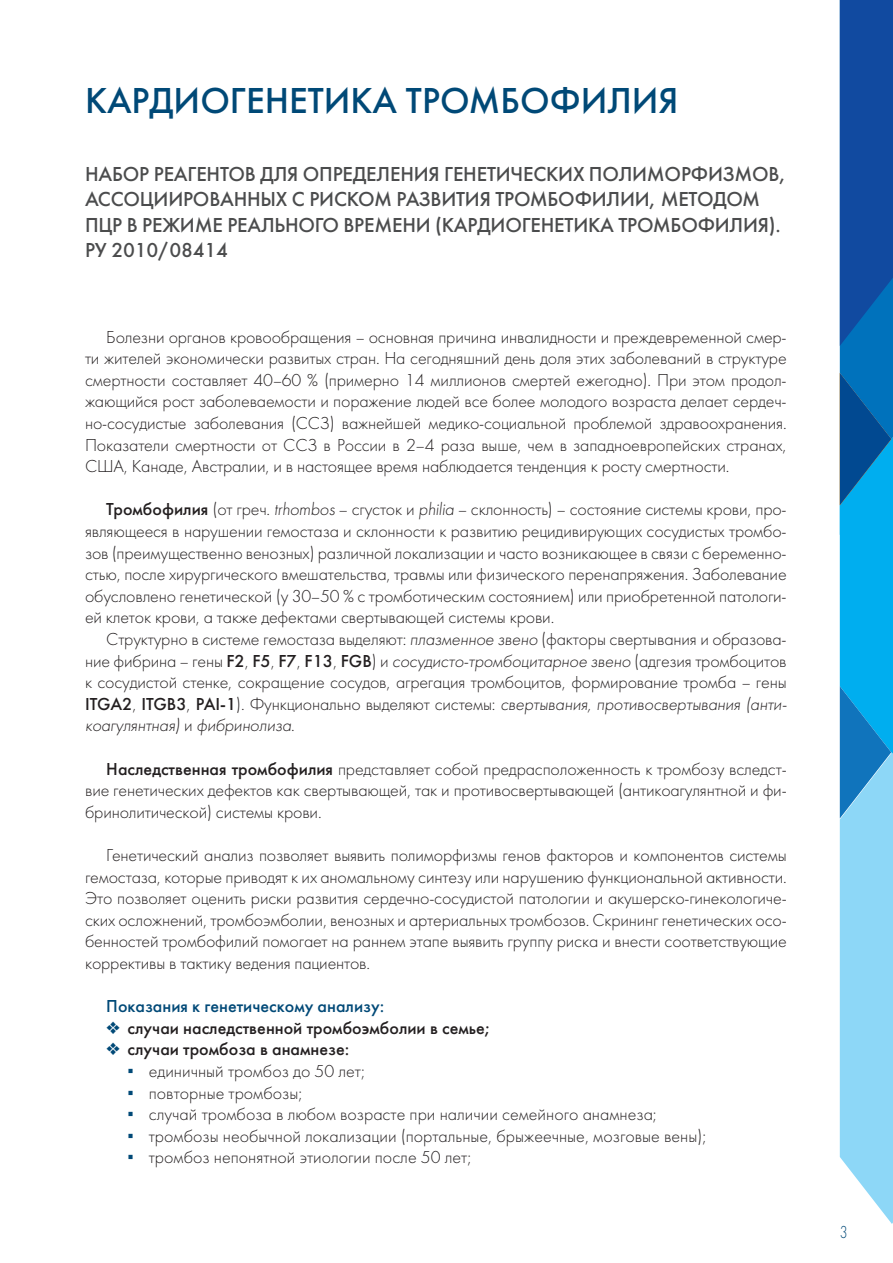
<style>
.page{position:relative;width:893px;height:1263px;background:#fff}
.page>*{position:absolute;margin:0;border:0;box-sizing:border-box;transform-origin:0 0}
.t1{font:37.5px "Futura Medium C";color:#004977}
.t2{font:21px/25.5px "Futura Medium C";letter-spacing:-.01em;color:#4b4c4d}
.t3{font:18px/21.6px "Futura Light C";letter-spacing:-.01em;color:#231f20;text-align:justify}
.t4{font:18px "Futura Medium C";color:#231f20}
.t5{font:18px "Futura Medium C";color:#004977}
.t6{font:18px "Futura Light C";color:#004977;scale:.8 1}
.s1{font-family:"Futura Medium C"}
.s2{font-style:italic}
.s3{color:#004977}
.s4{font-family:"Century Gothic";font-style:italic;color:#004977}
</style>
<div class="page">
<svg style="left:840px;top:0;width:53px;height:1224px;background:#3b97d2"></svg>
<h1 class="t1" style="left:85px;top:79px;width:595px">КАРДИОГЕНЕТИКА ТРОМБОФИЛИЯ</h1>
<p class="t2" style="left:85px;top:161px;width:703px">НАБОР РЕАГЕНТОВ ДЛЯ ОПРЕДЕЛЕНИЯ ГЕНЕТИЧЕСКИХ ПОЛИМОРФИЗМОВ, АССОЦИИРОВАННЫХ С РИСКОМ РАЗВИТИЯ ТРОМБОФИЛИИ, МЕТОДОМ ПЦР В РЕЖИМЕ РЕАЛЬНОГО ВРЕМЕНИ (КАРДИОГЕНЕТИКА ТРОМБОФИЛИЯ).<br>РУ 2010/08414</p>
<p class="t3" style="left:85px;top:326px;width:703px;text-indent:21px">Болезни органов кровообращения – основная причина инвалидности и преждевременной смер&shy;ти жителей экономически развитых стран. На сегодняшний день доля этих заболеваний в структуре смертности составляет 40–60 % (примерно 14 миллионов смертей ежегодно). При этом продол&shy;жающийся рост заболеваемости и поражение людей все более молодого возраста делает сердеч&shy;но-сосудистые заболевания (ССЗ) важнейшей медико-социальной проблемой здравоохранения.<br>Показатели смертности от ССЗ в России в 2–4 раза выше, чем в западноевропейских странах, США, Канаде, Австралии, и в настоящее время наблюдается тенденция к росту смертности.</p>
<p class="t3" style="left:85px;top:499px;width:703px;text-indent:21px"><span class="s1">Тромбофилия</span> (от греч. <span class="s2">trhombos</span> – сгусток и <span class="s2">philia</span> – склонность) – состояние системы крови, про&shy;являющееся в нарушении гемостаза и склонности к развитию рецидивирующих сосудистых тромбо&shy;зов (преимущественно венозных) различной локализации и часто возникающее в связи с беременно&shy;стью, после хирургического вмешательства, травмы или физического перенапряжения. Заболевание обусловлено генетической (у 30–50 % с тромботическим состоянием) или приобретенной патологи&shy;ей клеток крови, а также дефектами свертывающей системы крови.</p>
<p class="t3" style="left:85px;top:629px;width:703px;text-indent:21px">Структурно в системе гемостаза выделяют: <span class="s2">плазменное звено</span> (факторы свертывания и образова&shy;ние фибрина – гены <span class="s1">F2</span>, <span class="s1">F5</span>, <span class="s1">F7</span>, <span class="s1">F13</span>, <span class="s1">FGB</span>) и <span class="s2">сосудисто-тромбоцитарное звено</span> (адгезия тромбоцитов к сосудистой стенке, сокращение сосудов, агрегация тромбоцитов, формирование тромба – гены <span class="s1">ITGA2</span>, <span class="s1">ITGB3</span>, <span class="s1">PAI-1</span>). Функционально выделяют системы: <span class="s2">свертывания, противосвертывания (анти&shy;коагулянтная)</span> и <span class="s2">фибринолиза</span>.</p>
<p class="t3" style="left:85px;top:758px;width:703px;text-indent:21px"><span class="s1">Наследственная тромбофилия</span> представляет собой предрасположенность к тромбозу вследст&shy;вие генетических дефектов как свертывающей, так и противосвертывающей (антикоагулянтной и фи&shy;бринолитической) системы крови.</p>
<p class="t3" style="left:85px;top:845px;width:703px;text-indent:21px">Генетический анализ позволяет выявить полиморфизмы генов факторов и компонентов системы гемостаза, которые приводят к их аномальному синтезу или нарушению функциональной активности.<br>Это позволяет оценить риски развития сердечно-сосудистой патологии и акушерско-гинекологиче&shy;ских осложнений, тромбоэмболии, венозных и артериальных тромбозов. Скрининг генетических осо&shy;бенностей тромбофилий помогает на раннем этапе выявить группу риска и внести соответствующие коррективы в тактику ведения пациентов.</p>
<p class="t5" style="left:106px;top:996px;width:280px">Показания к генетическому анализу:</p>
<p class="t4" style="left:106px;top:1017px;width:386px"><span class="s3">❖</span> случаи наследственной тромбоэмболии в семье;</p>
<p class="t4" style="left:106px;top:1039px;width:245px"><span class="s3">❖</span> случаи тромбоза в анамнезе:</p>
<p class="t3" style="left:128px;top:1061px;width:239px"><span class="s4">▪</span> единичный тромбоз до 50 лет;</p>
<p class="t3" style="left:128px;top:1082px;width:176px"><span class="s4">▪</span> повторные тромбозы;</p>
<p class="t3" style="left:128px;top:1104px;width:531px"><span class="s4">▪</span> случай тромбоза в любом возрасте при наличии семейного анамнеза;</p>
<p class="t3" style="left:128px;top:1125px;width:580px"><span class="s4">▪</span> тромбозы необычной локализации (портальные, брыжеечные, мозговые вены);</p>
<p class="t3" style="left:128px;top:1147px;width:345px"><span class="s4">▪</span> тромбоз непонятной этиологии после 50 лет;</p>
<p class="t6" style="left:840px;top:1222px;width:11px">3</p>
</div>
